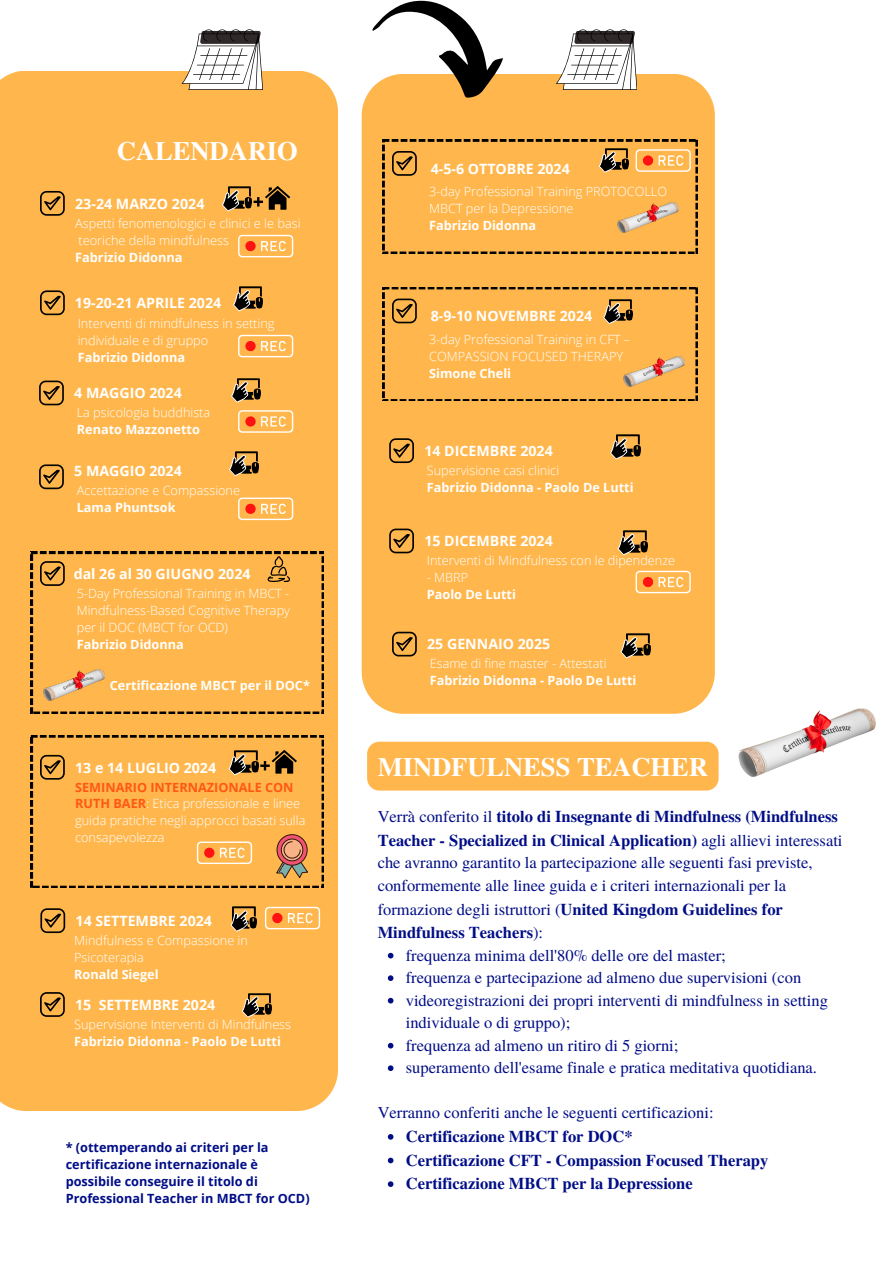
<style>
.page{position:relative;width:894px;height:1264px;background:#fff}
.page>*{position:absolute;margin:0;border:0;box-sizing:border-box;transform-origin:0 0}
.t1{font:700 26.4px "Te X Gyre Termes";color:#fff}
.t2{font:16.5px/23.1px "Te X Gyre Termes";color:#000d86}
.t3{font:700 16.5px "Te X Gyre Termes";color:#000d86}
.t4{font:700 14.25px "Open Sans";color:#fff}
.t5{font:300 12.75px/17px "Open Sans";color:#fff}
.t6{font:700 12.75px "Open Sans";color:#fff}
.t7{font:700 12.75px/17px "Open Sans";color:#000d86}
.s1{font-weight:700;color:#ff5715}
.s2{font-weight:700}
</style>
<div class="page">
<div style="left:0;top:71px;width:338px;height:1039px;background:#ffb74d"></div>
<svg style="left:181px;top:29px;width:81px;height:61px"></svg>
<svg style="left:40px;top:191px;width:25px;height:25px"></svg>
<svg style="left:40px;top:290px;width:25px;height:25px"></svg>
<svg style="left:39px;top:380px;width:25px;height:25px"></svg>
<div style="left:361px;top:74px;width:353px;height:639px;background:#ffb74d"></div>
<svg style="left:555px;top:29px;width:81px;height:61px"></svg>
<svg style="left:372px;top:1px;width:131px;height:96px"></svg>
<svg style="left:39px;top:464px;width:25px;height:25px"></svg>
<img style="left:228px;top:186px;width:23px;height:23px">
<svg style="left:222px;top:189px;width:17px;height:22px"></svg>
<svg style="left:253px;top:186px;width:37px;height:24px"></svg>
<svg style="left:389px;top:438px;width:25px;height:25px"></svg>
<img style="left:239px;top:286px;width:23px;height:23px">
<svg style="left:233px;top:289px;width:17px;height:22px"></svg>
<img style="left:237px;top:377px;width:24px;height:23px">
<svg style="left:231px;top:381px;width:18px;height:22px"></svg>
<div style="left:31px;top:552px;width:292px;height:161px;background:#ffb74d"></div>
<img style="left:43px;top:669px;width:61px;height:31px">
<svg style="left:267px;top:556px;width:23px;height:26px"></svg>
<div style="left:367px;top:741px;width:351px;height:49px;background:#ffb74d;border-radius:12px"></div>
<img style="left:738px;top:708px;width:137px;height:68px">
<img style="left:235px;top:450px;width:23px;height:24px">
<svg style="left:229px;top:454px;width:17px;height:22px"></svg>
<svg style="left:382px;top:287px;width:315px;height:114px;background:#f0ac4b"></svg>
<svg style="left:389px;top:528px;width:25px;height:25px"></svg>
<img style="left:623px;top:529px;width:24px;height:24px">
<svg style="left:617px;top:533px;width:18px;height:22px"></svg>
<img style="left:616px;top:434px;width:24px;height:23px">
<svg style="left:609px;top:437px;width:18px;height:22px"></svg>
<svg style="left:392px;top:631px;width:24px;height:25px"></svg>
<img style="left:626px;top:633px;width:24px;height:23px">
<svg style="left:620px;top:636px;width:18px;height:22px"></svg>
<svg style="left:40px;top:908px;width:25px;height:25px"></svg>
<img style="left:232px;top:906px;width:24px;height:23px">
<svg style="left:40px;top:992px;width:25px;height:24px"></svg>
<img style="left:248px;top:992px;width:24px;height:23px">
<svg style="left:241px;top:995px;width:18px;height:22px"></svg>
<svg style="left:230px;top:909px;width:18px;height:22px"></svg>
<svg style="left:238px;top:235px;width:55px;height:22px"></svg>
<svg style="left:388px;top:952px;width:5px;height:6px"></svg>
<svg style="left:388px;top:975px;width:5px;height:5px"></svg>
<svg style="left:388px;top:997px;width:5px;height:6px"></svg>
<svg style="left:388px;top:1042px;width:5px;height:6px"></svg>
<svg style="left:388px;top:1065px;width:5px;height:5px"></svg>
<svg style="left:388px;top:1134px;width:5px;height:5px"></svg>
<svg style="left:388px;top:1157px;width:5px;height:6px"></svg>
<svg style="left:388px;top:1181px;width:5px;height:5px"></svg>
<svg style="left:238px;top:335px;width:55px;height:22px"></svg>
<svg style="left:238px;top:410px;width:55px;height:23px"></svg>
<svg style="left:238px;top:497px;width:55px;height:23px"></svg>
<svg style="left:265px;top:906px;width:55px;height:23px"></svg>
<svg style="left:382px;top:140px;width:315px;height:113px;background:#f1ae4c"></svg>
<svg style="left:635px;top:570px;width:55px;height:23px"></svg>
<svg style="left:31px;top:735px;width:292px;height:152px;background:#f0ac4b"></svg>
<p class="t1" style="left:117px;top:130px;width:182px">CALENDARIO</p>
<p class="t4" style="left:75px;top:193px;width:131px">23-24 MARZO 2024</p>
<p class="t5" style="left:75px;top:215px;width:227px">Aspetti fenomenologici e clinici e le basi</p>
<p class="t5" style="left:78px;top:232px;width:152px">teoriche della mindfulness</p>
<p class="t6" style="left:75px;top:249px;width:109px">Fabrizio Didonna</p>
<h1 class="t4" style="left:75px;top:293px;width:148px">19-20-21 APRILE 2024</h1>
<p class="t5" style="left:78px;top:315px;width:198px">Interventi di mindfulness in setting individuale e di gruppo</p>
<p class="t6" style="left:78px;top:349px;width:109px">Fabrizio Didonna</p>
<p class="t4" style="left:74px;top:383px;width:109px">4 MAGGIO 2024</p>
<p class="t5" style="left:77px;top:404px;width:135px">La psicologia buddhista</p>
<p class="t6" style="left:77px;top:420px;width:125px">Renato Mazzonetto</p>
<p class="t4" style="left:74px;top:461px;width:109px">5 MAGGIO 2024</p>
<p class="t5" style="left:77px;top:482px;width:165px">Accettazione e Compassione</p>
<p class="t6" style="left:77px;top:499px;width:100px">Lama Phuntsok</p>
<p class="t4" style="left:74px;top:564px;width:178px">dal 26 al 30 GIUGNO 2024</p>
<p class="t5" style="left:77px;top:584px;width:215px;text-align:justify">5-Day Professional Training in MBCT - Mindfulness-Based Cognitive Therapy per il DOC (MBCT for OCD)</p>
<p class="t6" style="left:77px;top:635px;width:108px">Fabrizio Didonna</p>
<p class="t6" style="left:110px;top:676px;width:201px">Certificazione MBCT per il DOC*</p>
<p class="t4" style="left:430px;top:158px;width:141px">4-5-6 OTTOBRE 2024</p>
<p class="t5" style="left:429px;top:183px;width:239px">3-day Professional Training PROTOCOLLO<br>MBCT per la Depressione</p>
<p class="t6" style="left:429px;top:216px;width:108px">Fabrizio Didonna</p>
<p class="t4" style="left:430px;top:306px;width:163px">8-9-10 NOVEMBRE 2024</p>
<p class="t5" style="left:429px;top:330px;width:202px">3-day Professional Training in CFT –<br>COMPASSION FOCUSED THERAPY</p>
<p class="t6" style="left:429px;top:364px;width:83px">Simone Cheli</p>
<p class="t4" style="left:424px;top:441px;width:130px">14 DICEMBRE 2024</p>
<p class="t5" style="left:427px;top:461px;width:134px">Supervisione casi clinici</p>
<p class="t6" style="left:427px;top:478px;width:208px">Fabrizio Didonna - Paolo De Lutti</p>
<p class="t4" style="left:424px;top:531px;width:130px">15 DICEMBRE 2024</p>
<p class="t5" style="left:427px;top:552px;width:250px">Interventi di Mindfulness con le dipendenze</p>
<p class="t5" style="left:427px;top:568px;width:43px">- MBRP</p>
<p class="t6" style="left:427px;top:585px;width:91px">Paolo De Lutti</p>
<p class="t4" style="left:427px;top:634px;width:124px">25 GENNAIO 2025</p>
<p class="t5" style="left:429px;top:655px;width:178px">Esame di fine master - Attestati</p>
<p class="t6" style="left:429px;top:671px;width:208px">Fabrizio Didonna - Paolo De Lutti</p>
<p class="t4" style="left:75px;top:757px;width:142px">13 e 14 LUGLIO 2024</p>
<p class="t1" style="left:377px;top:746px;width:331px">MINDFULNESS TEACHER</p>
<p class="t5" style="left:75px;top:778px;width:232px"><span class="s1">SEMINARIO INTERNAZIONALE CON<br>RUTH BAER</span>: Etica professionale e linee guida pratiche negli approcci basati sulla consapevolezza</p>
<p class="t4" style="left:76px;top:910px;width:138px">14 SETTEMBRE 2024</p>
<p class="t5" style="left:74px;top:931px;width:175px">Mindfulness e Compassione in<br>Psicoterapia</p>
<p class="t6" style="left:74px;top:965px;width:86px">Ronald Siegel</p>
<p class="t4" style="left:75px;top:994px;width:142px">15 SETTEMBRE 2024</p>
<p class="t5" style="left:74px;top:1015px;width:218px">Supervisione Interventi di Mindfulness</p>
<p class="t6" style="left:74px;top:1032px;width:208px">Fabrizio Didonna - Paolo De Lutti</p>
<p class="t7" style="left:66px;top:1138px;width:245px">* (ottemperando ai criteri per la certificazione internazionale è possibile conseguire il titolo di Professional Teacher in MBCT for OCD)</p>
<p class="t2" style="left:377px;top:804px;width:466px">Verrà conferito il <span class="s2">titolo di Insegnante di Mindfulness (Mindfulness Teacher - Specialized in Clinical Application)</span> agli allievi interessati che avranno garantito la partecipazione alle seguenti fasi previste, conformemente alle linee guida e i criteri internazionali per la formazione degli istruttori (<span class="s2">United Kingdom Guidelines for Mindfulness Teachers</span>):</p>
<p class="t2" style="left:405px;top:942px;width:321px">frequenza minima dell'80% delle ore del master;</p>
<p class="t2" style="left:405px;top:965px;width:397px">frequenza e partecipazione ad almeno due supervisioni (con</p>
<p class="t2" style="left:405px;top:988px;width:423px;line-height:22.5px">videoregistrazioni dei propri interventi di mindfulness in setting individuale o di gruppo);</p>
<p class="t2" style="left:405px;top:1032px;width:274px">frequenza ad almeno un ritiro di 5 giorni;</p>
<p class="t2" style="left:405px;top:1055px;width:412px">superamento dell'esame finale e pratica meditativa quotidiana.</p>
<p class="t2" style="left:377px;top:1100px;width:337px">Verranno conferiti anche le seguenti certificazioni:</p>
<p class="t3" style="left:405px;top:1123px;width:228px">Certificazione MBCT for DOC*</p>
<p class="t3" style="left:405px;top:1147px;width:364px">Certificazione CFT - Compassion Focused Therapy</p>
<p class="t3" style="left:405px;top:1170px;width:288px">Certificazione MBCT per la Depressione</p>
</div>
